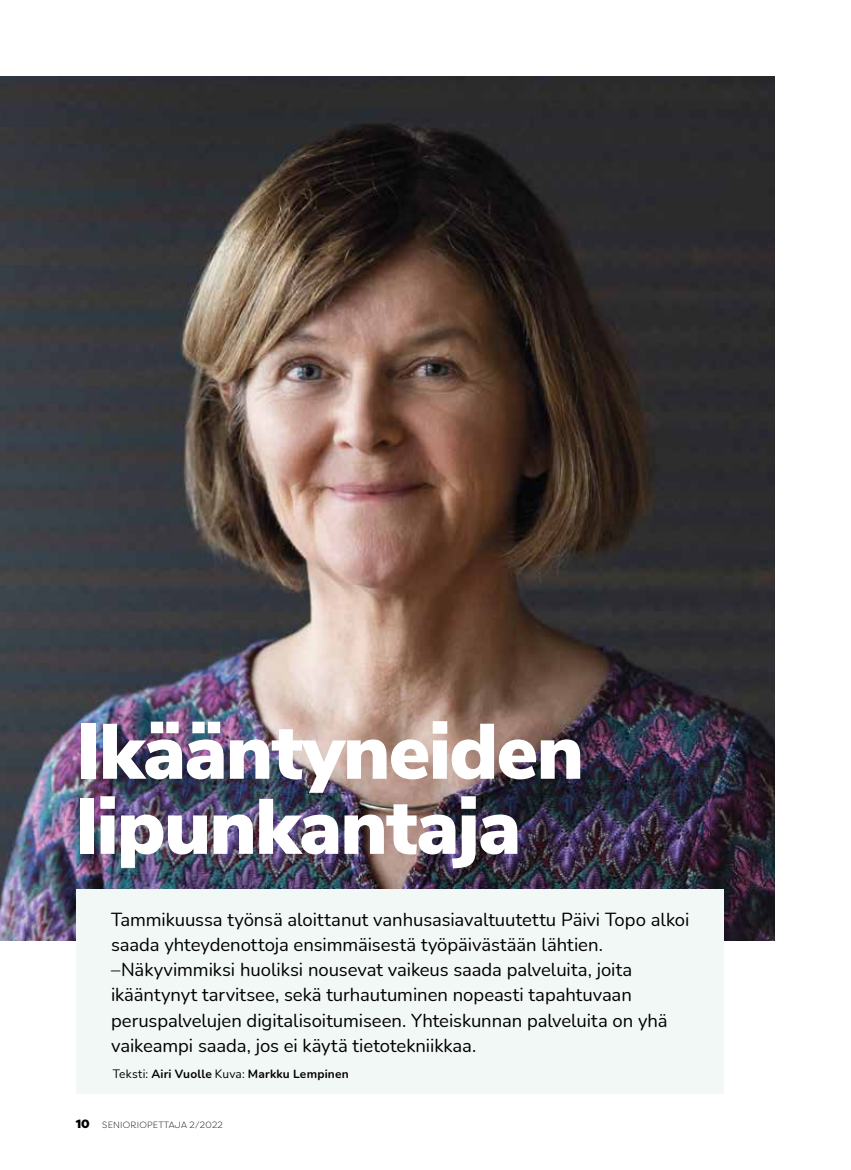
<style>
.page{position:relative;width:851px;height:1170px;background:#fff}
.page>*{position:absolute;margin:0;border:0;box-sizing:border-box;transform-origin:0 0}
.t1{font:900 78px/75px "Nunito Sans";letter-spacing:-.02em;color:#fff}
.t2{font:18.45px/25.2px "Nunito";letter-spacing:-.005em;color:#000}
.t3{font:900 12px "Filson Pro";color:#000}
.t4{font:700 11.85px "Nunito";letter-spacing:.015em;color:#000}
.t5{font:300 9px "Filson Pro";letter-spacing:.025em;color:#000}
.s1{font-weight:400}
</style>
<div class="page">
<img style="left:0;top:77px;width:773px;height:863px">
<div style="left:77px;top:889px;width:646px;height:204px;background:#f2f8f5"></div>
<h1 class="t1" style="left:76px;top:711px;width:509px">Ikääntyneiden lipunkantaja</h1>
<p class="t2" style="left:111px;top:905px;width:579px">Tammikuussa työnsä aloittanut vanhusasiavaltuutettu Päivi Topo alkoi saada yhteydenottoja ensimmäisestä työpäivästään lähtien. –Näkyvimmiksi huoliksi nousevat vaikeus saada palveluita, joita ikääntynyt tarvitsee, sekä turhautuminen nopeasti tapahtuvaan peruspalvelujen digitalisoitumiseen. Yhteiskunnan palveluita on yhä vaikeampi saada, jos ei käytä tietotekniikkaa.</p>
<p class="t4" style="left:113px;top:1065px;width:237px"><span class="s1">Teksti:</span> Airi Vuolle <span class="s1">Kuva:</span> Markku Lempinen</p>
<p class="t3" style="left:76px;top:1116px;width:16px">10</p>
<p class="t5" style="left:102px;top:1118px;width:122px">SENIORIOPETTAJA 2/2022</p>
</div>
